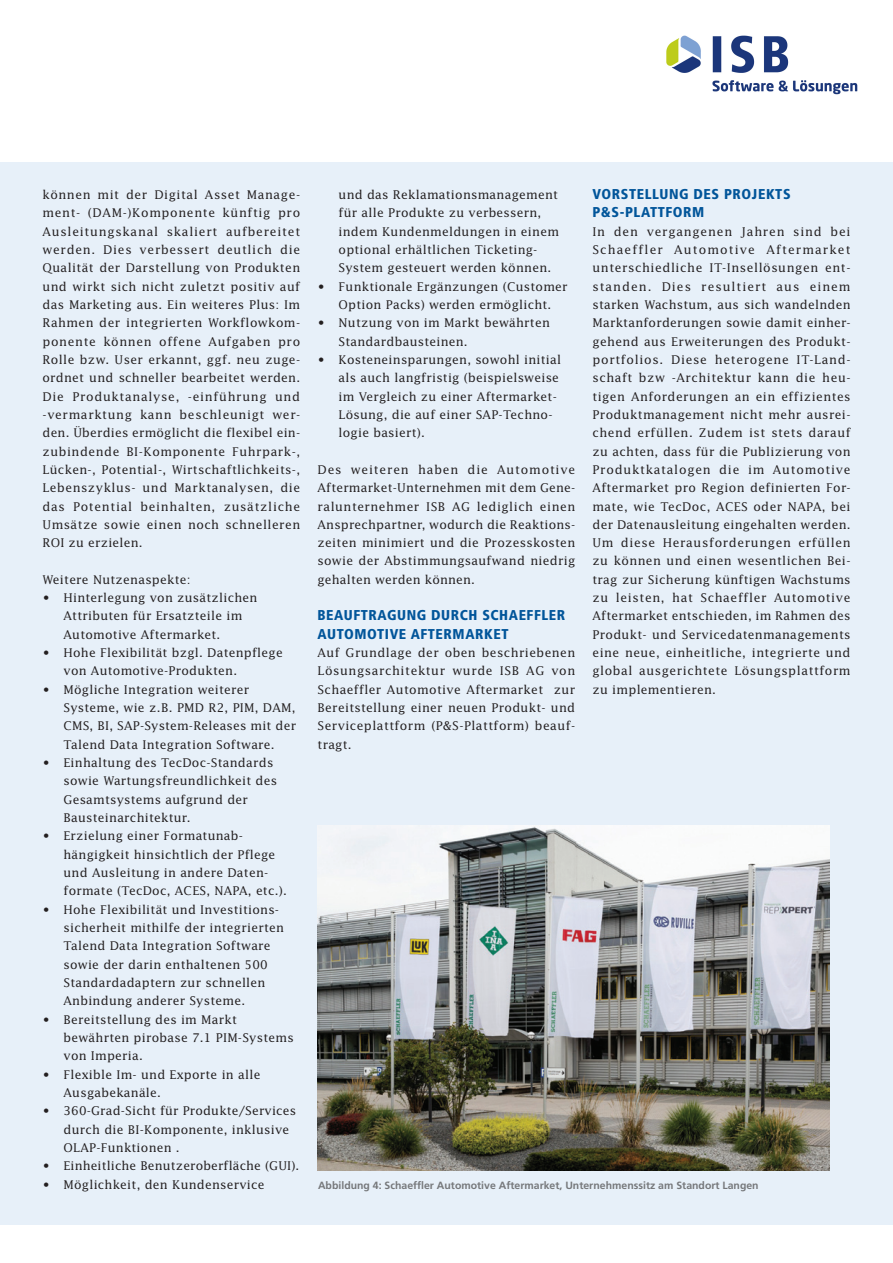
<style>
.page{position:relative;width:893px;height:1263px;background:#fff}
.page>*{position:absolute;margin:0;border:0;box-sizing:border-box;transform-origin:0 0}
.t1{font:900 condensed 14.25px/18.3px "Frutiger";letter-spacing:.04em;color:#01559a}
.t2{font:12px/18.3px "Lucida";letter-spacing:.02em;color:#231f20}
.t3{font:700 10.5px "Frutiger";color:#76787b}
</style>
<div class="page">
<div style="left:0;top:162px;width:893px;height:1063px;background:#e7f0f9"></div>
<img style="left:318px;top:825px;width:512px;height:345px">
<img style="left:666px;top:35px;width:192px;height:60px">
<p class="t2" style="left:43px;top:186px;width:259px;text-align:justify">können mit der Digital Asset Manage&shy;ment- (DAM-)Komponente künftig pro Ausleitungskanal skaliert aufbereitet werden. Dies verbessert deutlich die Qualität der Darstellung von Produkten und wirkt sich nicht zuletzt positiv auf das Marketing aus. Ein weiteres Plus: Im Rahmen der integrierten Workflowkom&shy;ponente können offene Aufgaben pro Rolle bzw. User erkannt, ggf. neu zuge&shy;ordnet und schneller bearbeitet werden.<br>Die Produktanalyse, -einführung und -vermarktung kann beschleunigt wer&shy;den. Überdies ermöglicht die flexibel ein&shy;zubindende BI-Komponente Fuhrpark-, Lücken-, Potential-, Wirtschaftlichkeits-, Lebenszyklus- und Marktanalysen, die das Potential beinhalten, zusätzliche Umsätze sowie einen noch schnelleren ROI zu erzielen.</p>
<p class="t2" style="left:43px;top:571px;width:150px">Weitere Nutzenaspekte:</p>
<p class="t2" style="left:64px;top:589px;width:195px;text-indent:-21px">• Hinterlegung von zusätzlichen<br>Attributen für Ersatzteile im<br>Automotive Aftermarket.</p>
<p class="t2" style="left:64px;top:644px;width:221px;text-indent:-21px">• Hohe Flexibilität bzgl. Datenpflege von Automotive-Produkten.</p>
<p class="t2" style="left:64px;top:681px;width:234px;text-indent:-21px">• Mögliche Integration weiterer Systeme, wie z.B. PMD R2, PIM, DAM, CMS, BI, SAP-System-Releases mit der Talend Data Integration Software.</p>
<p class="t2" style="left:64px;top:754px;width:215px;text-indent:-21px">• Einhaltung des TecDoc-Standards sowie Wartungsfreundlichkeit des<br>Gesamtsystems aufgrund der<br>Bausteinarchitektur.</p>
<p class="t2" style="left:64px;top:828px;width:225px;text-indent:-21px">• Erzielung einer Formatunab&shy;hängigkeit hinsichtlich der Pflege und Ausleitung in andere Daten&shy;formate (TecDoc, ACES, NAPA, etc.).</p>
<p class="t2" style="left:64px;top:901px;width:222px;text-indent:-21px">• Hohe Flexibilität und Investitions&shy;sicherheit mithilfe der integrierten Talend Data Integration Software sowie der darin enthaltenen 500<br>Standardadaptern zur schnellen Anbindung anderer Systeme.</p>
<p class="t2" style="left:64px;top:1011px;width:232px;text-indent:-21px">• Bereitstellung des im Markt bewährten pirobase 7.1 PIM-Systems von Imperia.</p>
<p class="t2" style="left:64px;top:1066px;width:198px;text-indent:-21px">• Flexible Im- und Exporte in alle<br>Ausgabekanäle.</p>
<p class="t2" style="left:64px;top:1103px;width:234px;text-indent:-21px">• 360-Grad-Sicht für Produkte/Services durch die BI-Komponente, inklusive<br>OLAP-Funktionen .</p>
<p class="t2" style="left:43px;top:1158px;width:258px">• Einheitliche Benutzeroberfläche (GUI).</p>
<p class="t2" style="left:43px;top:1176px;width:224px">• Möglichkeit, den Kundenservice</p>
<p class="t2" style="left:339px;top:186px;width:222px">und das Reklamationsmanagement für alle Produkte zu verbessern, indem Kundenmeldungen in einem optional erhältlichen Ticketing-System gesteuert werden können.</p>
<p class="t2" style="left:318px;top:278px;width:252px;text-align:center">• Funktionale Ergänzungen (Customer<br>Option Packs) werden ermöglicht.</p>
<p class="t2" style="left:339px;top:315px;width:213px;text-indent:-21px">• Nutzung von im Markt bewährten<br>Standardbausteinen.</p>
<p class="t2" style="left:339px;top:351px;width:224px;text-indent:-21px">• Kosteneinsparungen, sowohl initial als auch langfristig (beispielsweise im Vergleich zu einer Aftermarket-<br>Lösung, die auf einer SAP-Techno&shy;logie basiert).</p>
<p class="t2" style="left:318px;top:461px;width:259px;text-align:justify">Des weiteren haben die Automotive Aftermarket-Unternehmen mit dem Gene&shy;ralunternehmer ISB AG lediglich einen Ansprechpartner, wodurch die Reaktions&shy;zeiten minimiert und die Prozesskosten sowie der Abstimmungsaufwand niedrig gehalten werden können.</p>
<p class="t1" style="left:318px;top:607px;width:249px">BEAUFTRAGUNG DURCH SCHAEFFLER<br>AUTOMOTIVE AFTERMARKET</p>
<p class="t2" style="left:318px;top:644px;width:259px;text-align:justify">Auf Grundlage der oben beschriebenen Lösungsarchitektur wurde ISB AG von Schaeffler Automotive Aftermarket zur Bereitstellung einer neuen Produkt- und Serviceplattform (P&amp;S-Plattform) beauf&shy;tragt.</p>
<p class="t1" style="left:592px;top:186px;width:200px">VORSTELLUNG DES PROJEKTS<br>P&amp;S-PLATTFORM</p>
<p class="t2" style="left:592px;top:223px;width:260px;text-align:justify">In den vergangenen Jahren sind bei Schaeffler Automotive Aftermarket unterschiedliche IT-Insellösungen ent&shy;standen. Dies resultiert aus einem starken Wachstum, aus sich wandelnden Marktanforderungen sowie damit einher&shy;gehend aus Erweiterungen des Produkt&shy;portfolios. Diese heterogene IT-Land&shy;schaft bzw -Architektur kann die heu&shy;tigen Anforderungen an ein effizientes Produktmanagement nicht mehr ausrei&shy;chend erfüllen. Zudem ist stets darauf zu achten, dass für die Publizierung von Produktkatalogen die im Automotive Aftermarket pro Region definierten For&shy;mate, wie TecDoc, ACES oder NAPA, bei der Datenausleitung eingehalten werden.<br>Um diese Herausforderungen erfüllen zu können und einen wesentlichen Bei&shy;trag zur Sicherung künftigen Wachstums zu leisten, hat Schaeffler Automotive Aftermarket entschieden, im Rahmen des Produkt- und Servicedatenmanagements eine neue, einheitliche, integrierte und global ausgerichtete Lösungsplattform zu implementieren.</p>
<p class="t3" style="left:318px;top:1181px;width:442px">Abbildung 4: Schaeffler Automotive Aftermarket, Unternehmenssitz am Standort Langen</p>
</div>
